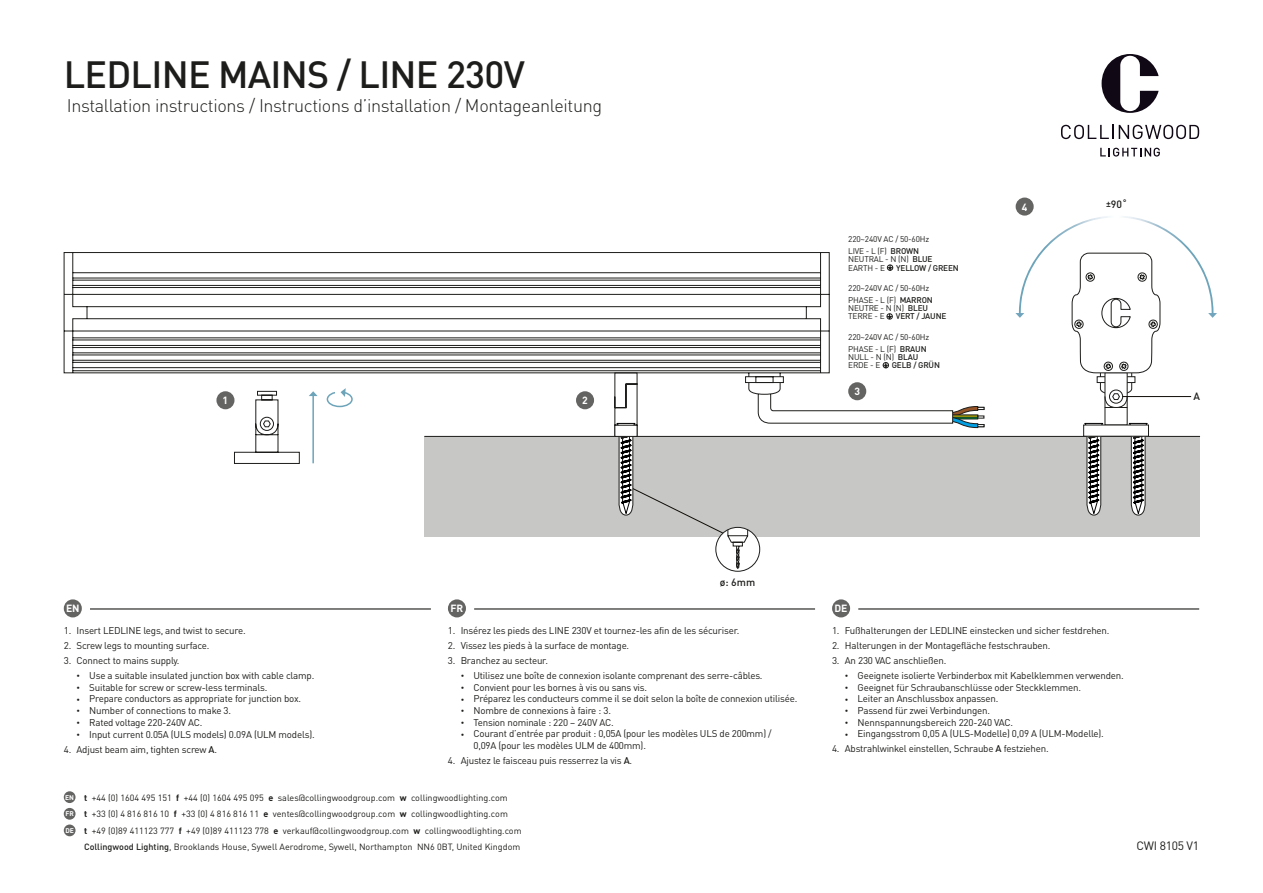
<style>
.page{position:relative;width:1263px;height:893px;background:#fff}
.page>*{position:absolute;margin:0;border:0;box-sizing:border-box;transform-origin:0 0}
.t1{font:500 37.5px "DINOT";letter-spacing:-.02em;color:#1d1d1b}
.t2{font:300 18px "DINOT";letter-spacing:-.02em;color:#1d1d1b}
.t3{font:12px "DINOT";letter-spacing:-.02em;color:#1d1d1b}
.t4{font:500 10.5px "DINOT";color:#1d1d1b}
.t5{font:700 10.35px "DINOT";color:#fff}
.t6{font:9.75px/11.7px "DINOT";letter-spacing:-.02em;color:#1d1d1b}
.t7{font:9px/16.6px "DINOT";color:#1d1d1b}
.t8{font:8.25px/12px "DINOT";letter-spacing:-.02em;color:#1d1d1b}
.t9{font:500 8.25px "DINOT";letter-spacing:-.02em;color:#1d1d1b}
.t10{font:700 6.75px "DINOT";color:#fff}
.s1{font-weight:500}
.s2{font-size:9px}
.s3{font-size:6.75px}
.s4{font-weight:700}
</style>
<div class="page">
<hr style="left:90px;top:608px;width:341px;height:1px;background:#1d1d1b">
<hr style="left:474px;top:608px;width:341px;height:1px;background:#1d1d1b">
<hr style="left:858px;top:608px;width:341px;height:1px;background:#1d1d1b">
<div style="left:64px;top:599px;width:18px;height:18px;background:#646463;border-radius:50%"></div>
<div style="left:448px;top:599px;width:18px;height:18px;background:#646463;border-radius:50%"></div>
<div style="left:832px;top:599px;width:18px;height:18px;background:#646463;border-radius:50%"></div>
<svg style="left:234px;top:424px;width:380px;height:40px"></svg>
<div style="left:424px;top:436px;width:776px;height:101px;background:#c7c7c6"></div>
<hr style="left:424px;top:436px;width:776px;height:1px;background:#1d1d1b">
<svg style="left:64px;top:252px;width:550px;height:172px"></svg>
<div style="left:216px;top:391px;width:18px;height:18px;background:#646463;border-radius:50%"></div>
<div style="left:576px;top:391px;width:18px;height:18px;background:#646463;border-radius:50%"></div>
<div style="left:1016px;top:198px;width:18px;height:18px;background:#646463;border-radius:50%"></div>
<hr style="left:312px;top:394px;width:2px;height:69px;background:#6da4ba">
<svg style="left:309px;top:391px;width:9px;height:5px"></svg>
<div style="left:327px;top:391px;width:26px;height:16px;border:2px solid #6da4ba;border-radius:50%"></div>
<svg style="left:335px;top:388px;width:11px;height:9px"></svg>
<svg style="left:614px;top:216px;width:603px;height:353px"></svg>
<hr style="left:1122px;top:396px;width:69px;height:1px;background:#100d08">
<svg style="left:1101px;top:54px;width:57px;height:59px"></svg>
<svg style="left:1061px;top:125px;width:138px;height:14px"></svg>
<svg style="left:1100px;top:148px;width:60px;height:9px"></svg>
<div style="left:64px;top:791px;width:12px;height:12px;background:#646463;border-radius:50%"></div>
<div style="left:64px;top:808px;width:12px;height:12px;background:#646463;border-radius:50%"></div>
<div style="left:64px;top:824px;width:12px;height:12px;background:#646463;border-radius:50%"></div>
<h1 class="t1" style="left:64px;top:51px;width:463px">LEDLINE MAINS / LINE 230V</h1>
<h2 class="t2" style="left:67px;top:94px;width:537px">Installation instructions / Instructions d’installation / Montageanleitung</h2>
<p class="t5" style="left:223px;top:394px;width:7px">1</p>
<p class="t5" style="left:582px;top:394px;width:7px">2</p>
<p class="t8" style="left:848px;top:233px;width:83px">220~240V AC / 50-60Hz<br>LIVE - L (F) <span class="s1">BROWN</span></p>
<p class="t8" style="left:848px;top:255px;width:86px;line-height:8.2px">NEUTRAL - N (N) <span class="s1">BLUE<br></span>EARTH - E</p>
<p class="t9" style="left:896px;top:262px;width:64px">YELLOW / GREEN</p>
<p class="t8" style="left:848px;top:282px;width:86px">220~240V AC / 50-60Hz<br>PHASE - L (F) <span class="s1">MARRON</span></p>
<p class="t8" style="left:848px;top:304px;width:81px;line-height:8.2px">NEUTRE - N (N) <span class="s1">BLEU<br></span>TERRE - E</p>
<p class="t9" style="left:896px;top:311px;width:52px">VERT / JAUNE</p>
<p class="t8" style="left:848px;top:331px;width:83px">220~240V AC / 50-60Hz<br>PHASE - L (F) <span class="s1">BRAUN</span></p>
<p class="t8" style="left:848px;top:353px;width:72px;line-height:8.2px">NULL - N (N) <span class="s1">BLAU<br></span>ERDE - E</p>
<p class="t9" style="left:892px;top:360px;width:50px">GELB / GRÜN</p>
<p class="t5" style="left:854px;top:385px;width:7px">3</p>
<p class="t5" style="left:1022px;top:200px;width:7px">4</p>
<p class="t4" style="left:1106px;top:198px;width:23px"><span class="s2">±</span>90˚</p>
<p class="t4" style="left:1193px;top:390px;width:8px">A</p>
<p class="t4" style="left:720px;top:575px;width:37px">ø: 6mm</p>
<p class="t5" style="left:66px;top:602px;width:15px">EN</p>
<p class="t5" style="left:451px;top:602px;width:14px">FR</p>
<p class="t5" style="left:835px;top:602px;width:14px">DE</p>
<p class="t6" style="left:64px;top:624px;width:183px">1. Insert LEDLINE legs, and twist to secure.</p>
<p class="t6" style="left:64px;top:639px;width:147px">2. Screw legs to mounting surface.</p>
<p class="t6" style="left:64px;top:654px;width:117px">3. Connect to mains supply.</p>
<p class="t6" style="left:77px;top:669px;width:239px"><span class="s3">•</span> Use a suitable insulated junction box with cable clamp.</p>
<p class="t6" style="left:77px;top:681px;width:192px"><span class="s3">•</span> Suitable for screw or screw-less terminals.</p>
<p class="t6" style="left:77px;top:693px;width:226px"><span class="s3">•</span> Prepare conductors as appropriate for junction box.</p>
<p class="t6" style="left:77px;top:704px;width:156px"><span class="s3">•</span> Number of connections to make 3.</p>
<p class="t6" style="left:77px;top:716px;width:128px"><span class="s3">•</span> Rated voltage 220-240V AC.</p>
<p class="t6" style="left:77px;top:729px;width:240px"><span class="s3">•</span> Input current 0.05A (ULS models) 0.09A (ULM models).</p>
<p class="t6" style="left:64px;top:744px;width:155px">4. Adjust beam aim, tighten screw <span class="s1">A</span>.</p>
<p class="t6" style="left:448px;top:624px;width:293px">1. Insérez les pieds des LINE 230V et tournez-les afin de les sécuriser.</p>
<p class="t6" style="left:448px;top:639px;width:183px">2. Vissez les pieds à la surface de montage.</p>
<p class="t6" style="left:448px;top:654px;width:102px">3. Branchez au secteur.</p>
<p class="t6" style="left:461px;top:669px;width:303px"><span class="s3">•</span> Utilisez une boîte de connexion isolante comprenant des serre-câbles.</p>
<p class="t6" style="left:461px;top:681px;width:188px"><span class="s3">•</span> Convient pour les bornes à vis ou sans vis.</p>
<p class="t6" style="left:461px;top:693px;width:338px"><span class="s3">•</span> Préparez les conducteurs comme il se doit selon la boîte de connexion utilisée.</p>
<p class="t6" style="left:461px;top:704px;width:152px"><span class="s3">•</span> Nombre de connexions à faire : 3.</p>
<p class="t6" style="left:461px;top:716px;width:154px"><span class="s3">•</span> Tension nominale : 220 – 240V AC.</p>
<p class="t6" style="left:473px;top:728px;width:300px;text-indent:-13px"><span class="s3">•</span> Courant d’entrée par produit : 0,05A (pour les modèles ULS de 200mm) /<br>0,09A (pour les modèles ULM de 400mm).</p>
<p class="t6" style="left:448px;top:755px;width:186px">4. Ajustez le faisceau puis resserrez la vis <span class="s1">A</span>.</p>
<p class="t10" style="left:65px;top:793px;width:10px">EN</p>
<p class="t10" style="left:66px;top:809px;width:10px">FR</p>
<p class="t10" style="left:65px;top:826px;width:10px">DE</p>
<p class="t7" style="left:84px;top:789px;width:425px"><span class="s4">t</span> +44 (0) 1604 495 151 <span class="s4">f</span> +44 (0) 1604 495 095 <span class="s4">e</span> sales@collingwoodgroup.com <span class="s4">w</span> collingwoodlighting.com <span class="s4">t</span> +33 (0) 4 816 816 10 <span class="s4">f</span> +33 (0) 4 816 816 11 <span class="s4">e</span> ventes@collingwoodgroup.com <span class="s4">w</span> collingwoodlighting.com</p>
<p class="t7" style="left:84px;top:839px;width:438px"><span class="s1">Collingwood Lighting</span>, Brooklands House, Sywell Aerodrome, Sywell, Northampton NN6 0BT, United Kingdom</p>
<p class="t7" style="left:84px;top:822px;width:439px"><span class="s4">t</span> +49 (0)89 411123 777 <span class="s4">f</span> +49 (0)89 411123 778 <span class="s4">e</span> verkauf@collingwoodgroup.com <span class="s4">w</span> collingwoodlighting.com</p>
<p class="t6" style="left:832px;top:624px;width:279px">1. Fußhalterungen der LEDLINE einstecken und sicher festdrehen.</p>
<p class="t6" style="left:832px;top:639px;width:220px">2. Halterungen in der Montagefläche festschrauben.</p>
<p class="t6" style="left:832px;top:654px;width:116px">3. An 230 VAC anschließen.</p>
<p class="t6" style="left:845px;top:669px;width:280px"><span class="s3">•</span> Geeignete isolierte Verbinderbox mit Kabelklemmen verwenden.</p>
<p class="t6" style="left:845px;top:681px;width:238px"><span class="s3">•</span> Geeignet für Schraubanschlüsse oder Steckklemmen.</p>
<p class="t6" style="left:845px;top:693px;width:155px"><span class="s3">•</span> Leiter an Anschlussbox anpassen.</p>
<p class="t6" style="left:845px;top:704px;width:147px"><span class="s3">•</span> Passend für zwei Verbindungen.</p>
<p class="t6" style="left:845px;top:716px;width:170px"><span class="s3">•</span> Nennspannungsbereich 220-240 VAC.</p>
<p class="t6" style="left:845px;top:728px;width:261px"><span class="s3">•</span> Eingangsstrom 0,05 A (ULS-Modelle) 0,09 A (ULM-Modelle).</p>
<p class="t6" style="left:832px;top:743px;width:218px">4. Abstrahlwinkel einstellen, Schraube <span class="s1">A</span> festziehen.</p>
<p class="t3" style="left:1136px;top:839px;width:64px">CWI 8105 V1</p>
</div>
